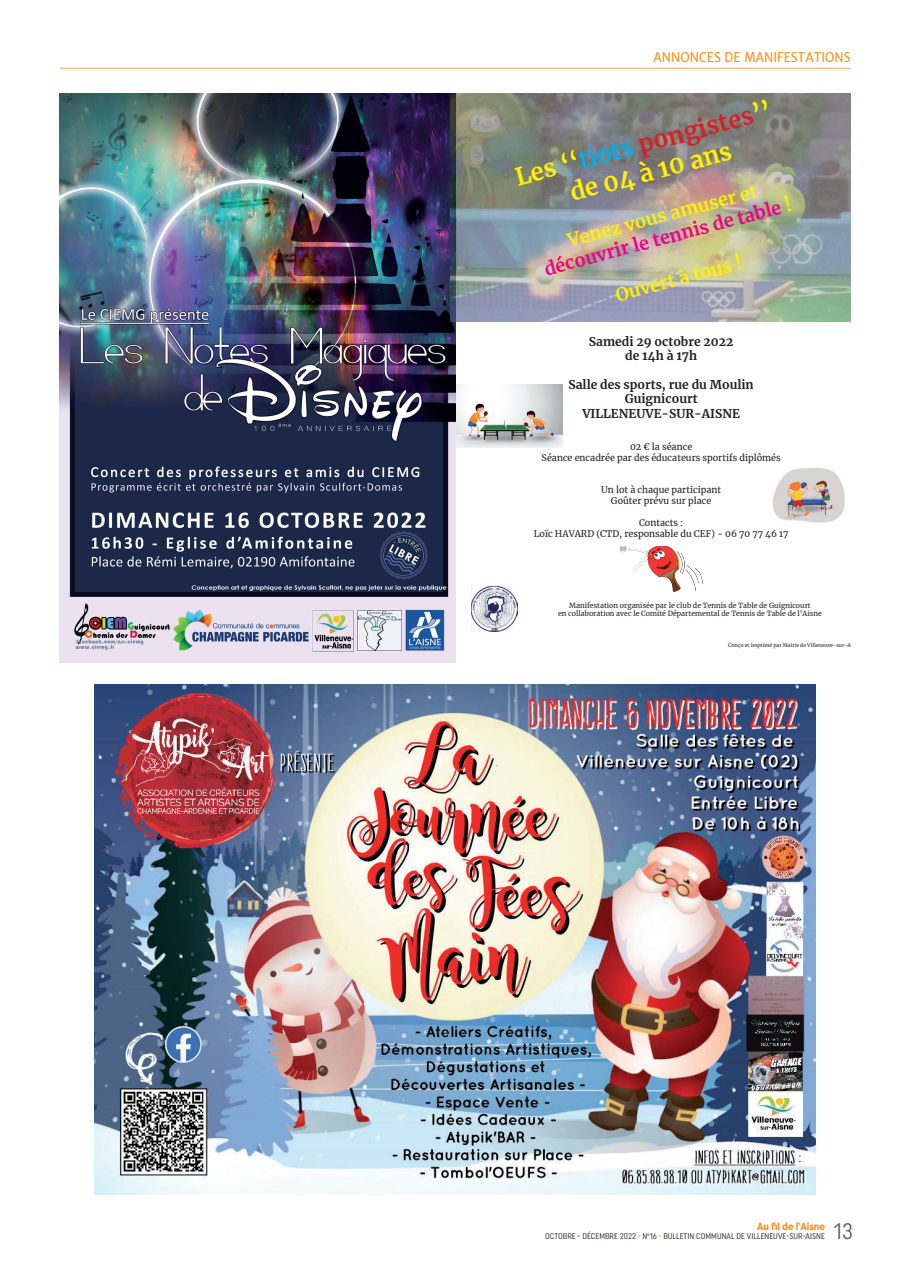
<style>
.page{position:relative;width:910px;height:1280px;background:#fff}
.page>*{position:absolute;margin:0;border:0;box-sizing:border-box;transform-origin:0 0}
.t1{font:700 24.15px/28.7px "Merriweather";color:#fff101;text-align:center}
.t2{font:22.5px "Uniform Condensed";color:#5d6067}
.t3{font:700 18.15px/21.8px "Merriweather";color:#ed028c;text-align:center}
.t4{font:700 18.15px "Merriweather";color:#fff101}
.t5{font:13.5px "Merriweather Sans";color:#f7931d;scale:.9 1}
.t6{font:700 12px/14.4px "Merriweather";color:#231f20;text-align:center}
.t7{font:800 10.5px "Filson Pro";color:#f7931d;scale:.85 1}
.t8{font:9px/10.8px "Merriweather";color:#231f20;text-align:center}
.t9{font:8.25px "Uniform Condensed";color:#231f20}
.t10{font:7.05px/8.4px "Merriweather";color:#231f20;text-align:center}
.t11{font:4.95px "Merriweather";color:#231f20}
.s1{color:#00aeef}
.s2{color:#d1232a}
.s3{color:#fff101}
.s4{color:#a6ce39}
</style>
<div class="page">
<hr style="left:60px;top:68px;width:790px;height:1px;background:#faab55">
<img style="left:60px;top:94px;width:395px;height:568px">
<img style="left:94px;top:684px;width:722px;height:511px">
<img style="left:451px;top:94px;width:399px;height:227px">
<img style="left:457px;top:384px;width:106px;height:64px">
<img style="left:772px;top:468px;width:73px;height:55px">
<img style="left:619px;top:546px;width:84px;height:46px">
<img style="left:471px;top:586px;width:46px;height:46px">
<h3 class="t5" style="left:654px;top:48px;width:220px">ANNONCES DE MANIFESTATIONS</h3>
<h1 class="t1" style="left:512px;top:164px;width:265px;rotate:-15deg">Les ‘‘<span class="s1">tiots</span> <span class="s2">pongistes</span>’’ de 04 à 10 ans</h1>
<h3 class="t3" style="left:536px;top:238px;width:256px;rotate:-15deg"><span class="s3">Venez vous amuser et </span>découvrir le tennis de table <span class="s3">!</span></h3>
<h3 class="t4" style="left:613px;top:283px;width:132px;rotate:-15deg">Ouvert à tous !</h3>
<h3 class="t6" style="left:589px;top:334px;width:146px">Samedi 29 octobre 2022 de 14h à 17h</h3>
<h3 class="t6" style="left:568px;top:377px;width:187px">Salle des sports, rue du Moulin<br>Guignicourt<br>VILLENEUVE-SUR-AISNE</h3>
<p class="t8" style="left:542px;top:441px;width:241px">02 € la séance<br>Séance encadrée par des éducateurs sportifs diplômés</p>
<p class="t8" style="left:601px;top:484px;width:122px">Un lot à chaque participant<br>Goûter prévu sur place</p>
<p class="t8" style="left:534px;top:517px;width:256px">Contacts :<br>Loïc HAVARD (CTD, responsable du CEF) - 06 70 77 46 17</p>
<p class="t10" style="left:558px;top:601px;width:265px">Manifestation organisée par le club de Tennis de Table de Guignicourt<br>en collaboration avec le Comité Départemental de Tennis de Table de l’Aisne</p>
<p class="t11" style="left:728px;top:642px;width:135px">Conçu et imprimé par Mairie de Villeneuve-sur-Aisne</p>
<p class="t7" style="left:757px;top:1220px;width:81px">Au fil de l’Aisne</p>
<p class="t9" style="left:545px;top:1231px;width:211px">OCTOBRE - DÉCEMBRE 2022 <span class="s4">•</span> N <sup>O</sup>16 <span class="s4">•</span> BULLETIN COMMUNAL DE VILLENEU</p>
<p class="t9" style="left:778px;top:1231px;width:44px">VE-SUR-AI SNE</p>
<h2 class="t2" style="left:833px;top:1218px;width:21px">13</h2>
</div>
